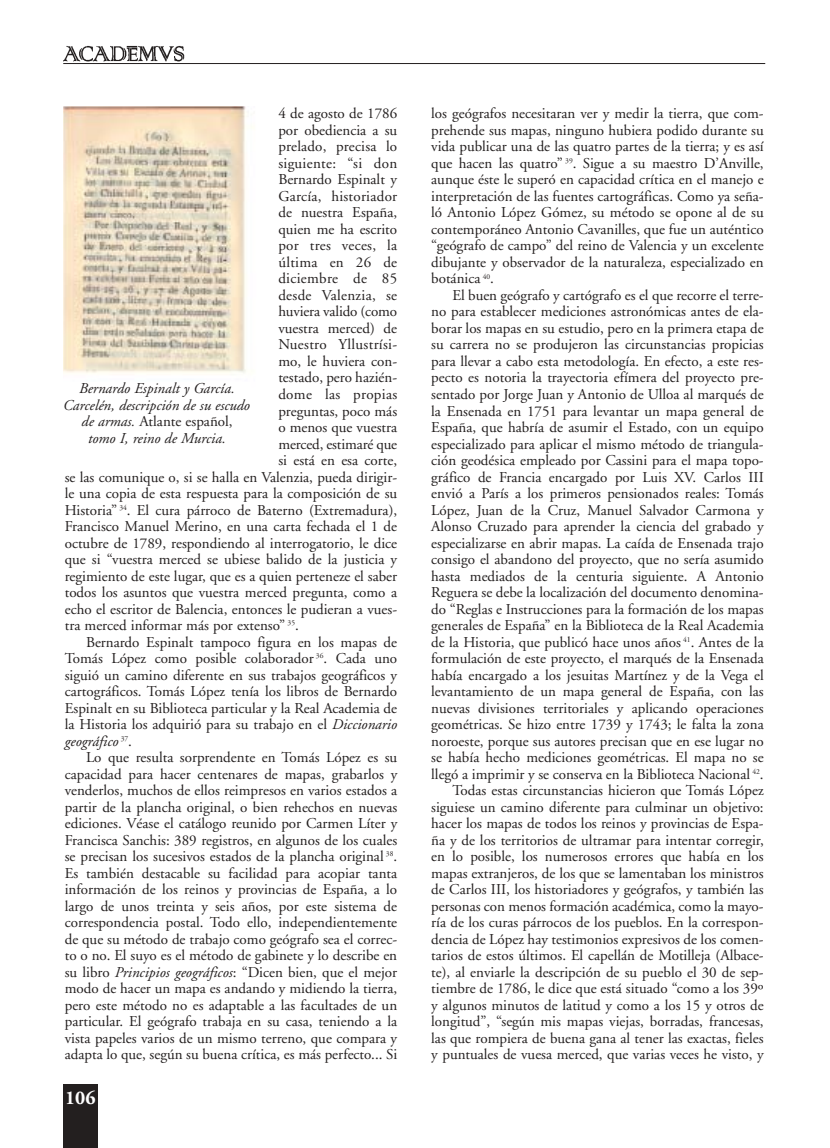
<style>
.page{position:relative;width:830px;height:1148px;background:#fff}
.page>*{position:absolute;margin:0;border:0;box-sizing:border-box;transform-origin:0 0}
.t1{font:700 19.5px "Adobe Garamond";color:#fff}
.t2{font:15px/16.5px "Adobe Garamond";color:#231f1f;text-align:justify}
.t3{font:15px "Adobe Garamond";letter-spacing:.02em;color:#231f1f}
.t4{font:italic 15px/16.5px "Adobe Garamond";color:#231f1f;text-align:center}
.s1{font-style:italic}
.s2{font-style:normal}
</style>
<div class="page">
<div style="left:63px;top:1084px;width:34px;height:63px;background:#231f1f"></div>
<img style="left:63px;top:45px;width:122px;height:17px">
<hr style="left:63px;top:63px;width:702px;height:1px;background:#231f1f">
<img style="left:63px;top:106px;width:183px;height:267px">
<p class="t2" style="left:278px;top:107px;width:120px">4 de agosto de 1786</p>
<p class="t2" style="left:278px;top:123px;width:120px">por obediencia a su</p>
<p class="t2" style="left:278px;top:140px;width:120px">prelado, precisa lo</p>
<p class="t3" style="left:278px;top:157px;width:120px">siguiente: “si don</p>
<p class="t2" style="left:278px;top:173px;width:120px">Bernardo Espinalt y</p>
<p class="t3" style="left:278px;top:190px;width:120px">García, historiador</p>
<p class="t2" style="left:278px;top:206px;width:120px">de nuestra España,</p>
<p class="t2" style="left:278px;top:222px;width:120px">quien me ha escrito</p>
<p class="t3" style="left:278px;top:240px;width:120px">por tres veces, la</p>
<p class="t3" style="left:278px;top:256px;width:120px">última en 26 de</p>
<p class="t3" style="left:278px;top:273px;width:120px">diciembre de 85</p>
<p class="t3" style="left:278px;top:289px;width:120px">desde Valenzia, se</p>
<p class="t2" style="left:278px;top:305px;width:120px">huviera valido (como</p>
<p class="t2" style="left:278px;top:321px;width:120px">vuestra merced) de</p>
<p class="t3" style="left:278px;top:339px;width:120px">Nuestro Yllustrísi-</p>
<p class="t2" style="left:278px;top:354px;width:120px">mo, le huviera con-</p>
<p class="t2" style="left:278px;top:371px;width:120px">testado, pero hazién-</p>
<p class="t3" style="left:278px;top:388px;width:120px">dome las propias</p>
<p class="t2" style="left:278px;top:404px;width:120px">preguntas, poco más</p>
<p class="t2" style="left:278px;top:420px;width:120px">o menos que vuestra</p>
<p class="t2" style="left:278px;top:437px;width:120px">merced, estimaré que</p>
<p class="t2" style="left:278px;top:453px;width:120px">si está en esa corte,</p>
<p class="t2" style="left:65px;top:470px;width:334px">se las comunique o, si se halla en Valenzia, pueda dirigir-</p>
<p class="t2" style="left:65px;top:486px;width:334px">le una copia de esta respuesta para la composición de su</p>
<p class="t2" style="left:65px;top:503px;width:334px">Historia” <sup>34</sup>. El cura párroco de Baterno (Extremadura),</p>
<p class="t2" style="left:65px;top:519px;width:334px">Francisco Manuel Merino, en una carta fechada el 1 de</p>
<p class="t2" style="left:65px;top:536px;width:334px">octubre de 1789, respondiendo al interrogatorio, le dice</p>
<p class="t2" style="left:65px;top:552px;width:334px">que si “vuestra merced se ubiese balido de la justicia y</p>
<p class="t2" style="left:65px;top:569px;width:334px">regimiento de este lugar, que es a quien perteneze el saber</p>
<p class="t2" style="left:65px;top:585px;width:334px">todos los asuntos que vuestra merced pregunta, como a</p>
<p class="t2" style="left:65px;top:602px;width:334px">echo el escritor de Balencia, entonces le pudieran a vues-</p>
<p class="t2" style="left:65px;top:618px;width:235px">tra merced informar más por extenso” <sup>35</sup>.</p>
<p class="t2" style="left:86px;top:635px;width:313px">Bernardo Espinalt tampoco figura en los mapas de</p>
<p class="t2" style="left:65px;top:651px;width:334px">Tomás López como posible colaborador <sup>36</sup>. Cada uno</p>
<p class="t2" style="left:65px;top:668px;width:334px">siguió un camino diferente en sus trabajos geográficos y</p>
<p class="t2" style="left:65px;top:684px;width:334px">cartográficos. Tomás López tenía los libros de Bernardo</p>
<p class="t2" style="left:65px;top:701px;width:334px">Espinalt en su Biblioteca particular y la Real Academia de</p>
<p class="t2" style="left:65px;top:717px;width:334px">la Historia los adquirió para su trabajo en el <span class="s1">Diccionario</span></p>
<p class="t4" style="left:65px;top:734px;width:69px">geográfico <sup>37</sup><span class="s2">.</span></p>
<p class="t2" style="left:86px;top:750px;width:313px">Lo que resulta sorprendente en Tomás López es su</p>
<p class="t2" style="left:65px;top:767px;width:334px">capacidad para hacer centenares de mapas, grabarlos y</p>
<p class="t2" style="left:65px;top:783px;width:334px">venderlos, muchos de ellos reimpresos en varios estados a</p>
<p class="t2" style="left:65px;top:800px;width:334px">partir de la plancha original, o bien rehechos en nuevas</p>
<p class="t2" style="left:65px;top:816px;width:334px">ediciones. Véase el catálogo reunido por Carmen Líter y</p>
<p class="t2" style="left:65px;top:833px;width:334px">Francisca Sanchis: 389 registros, en algunos de los cuales</p>
<p class="t2" style="left:65px;top:849px;width:334px">se precisan los sucesivos estados de la plancha original <sup>38</sup>.</p>
<p class="t2" style="left:65px;top:866px;width:334px">Es también destacable su facilidad para acopiar tanta</p>
<p class="t2" style="left:65px;top:882px;width:334px">información de los reinos y provincias de España, a lo</p>
<p class="t2" style="left:65px;top:899px;width:334px">largo de unos treinta y seis años, por este sistema de</p>
<p class="t2" style="left:65px;top:915px;width:334px">correspondencia postal. Todo ello, independientemente</p>
<p class="t2" style="left:65px;top:932px;width:334px">de que su método de trabajo como geógrafo sea el correc-</p>
<p class="t2" style="left:65px;top:948px;width:334px">to o no. El suyo es el método de gabinete y lo describe en</p>
<p class="t2" style="left:65px;top:965px;width:334px">su libro <span class="s1">Principios geográficos</span>: “Dicen bien, que el mejor</p>
<p class="t2" style="left:65px;top:981px;width:334px">modo de hacer un mapa es andando y midiendo la tierra,</p>
<p class="t2" style="left:65px;top:998px;width:334px">pero este método no es adaptable a las facultades de un</p>
<p class="t2" style="left:65px;top:1014px;width:334px">particular. El geógrafo trabaja en su casa, teniendo a la</p>
<p class="t2" style="left:65px;top:1031px;width:334px">vista papeles varios de un mismo terreno, que compara y</p>
<p class="t2" style="left:65px;top:1047px;width:334px">adapta lo que, según su buena crítica, es más perfecto... Si</p>
<p class="t4" style="left:63px;top:382px;width:188px">Bernardo Espinalt y García.<br>Carcelén, descripción de su escudo de armas. <span class="s2">Atlante español,<br></span>tomo I, reino de Murcia.</p>
<h1 class="t1" style="left:65px;top:1089px;width:32px">106</h1>
<p class="t2" style="left:431px;top:107px;width:334px">los geógrafos necesitaran ver y medir la tierra, que com&shy;prehende sus mapas, ninguno hubiera podido durante su vida publicar una de las quatro partes de la tierra; y es así que hacen las quatro” <sup>39</sup>. Sigue a su maestro D’Anville, aunque éste le superó en capacidad crítica en el manejo e interpretación de las fuentes cartográficas. Como ya seña&shy;ló Antonio López Gómez, su método se opone al de su contemporáneo Antonio Cavanilles, que fue un auténtico “geógrafo de campo” del reino de Valencia y un excelente dibujante y observador de la naturaleza, especializado en botánica <sup>40</sup>.</p>
<p class="t2" style="left:431px;top:288px;width:334px;text-align:right">El buen geógrafo y cartógrafo es el que recorre el terre-<br>no para establecer mediciones astronómicas antes de ela&shy;borar los mapas en su estudio, pero en la primera etapa de su carrera no se produjeron las circunstancias propicias para llevar a cabo esta metodología. En efecto, a este res&shy;pecto es notoria la trayectoria efímera del proyecto pre&shy;sentado por Jorge Juan y Antonio de Ulloa al marqués de la Ensenada en 1751 para levantar un mapa general de España, que habría de asumir el Estado, con un equipo especializado para aplicar el mismo método de triangula&shy;ción geodésica empleado por Cassini para el mapa topo&shy;gráfico de Francia encargado por Luis XV. Carlos III envió a París a los primeros pensionados reales: Tomás López, Juan de la Cruz, Manuel Salvador Carmona y Alonso Cruzado para aprender la ciencia del grabado y especializarse en abrir mapas. La caída de Ensenada trajo consigo el abandono del proyecto, que no sería asumido hasta mediados de la centuria siguiente. A Antonio Reguera se debe la localización del documento denomina&shy;do “Reglas e Instrucciones para la formación de los mapas generales de España” en la Biblioteca de la Real Academia de la Historia, que publicó hace unos años <sup>41</sup>. Antes de la formulación de este proyecto, el marqués de la Ensenada había encargado a los jesuitas Martínez y de la Vega el levantamiento de un mapa general de España, con las nuevas divisiones territoriales y aplicando operaciones geométricas. Se hizo entre 1739 y 1743; le falta la zona noroeste, porque sus autores precisan que en ese lugar no se había hecho mediciones geométricas. El mapa no se llegó a imprimir y se conserva en la Biblioteca Nacional <sup>42</sup>.<br>Todas estas circunstancias hicieron que Tomás López siguiese un camino diferente para culminar un objetivo: hacer los mapas de todos los reinos y provincias de Espa&shy;ña y de los territorios de ultramar para intentar corregir, en lo posible, los numerosos errores que había en los mapas extranjeros, de los que se lamentaban los ministros de Carlos III, los historiadores y geógrafos, y también las personas con menos formación académica, como la mayo&shy;ría de los curas párrocos de los pueblos. En la correspon&shy;dencia de López hay testimonios expresivos de los comen&shy;tarios de estos últimos. El capellán de Motilleja (Albace&shy;te), al enviarle la descripción de su pueblo el 30 de sep&shy;tiembre de 1786, le dice que está situado “como a los 39º y algunos minutos de latitud y como a los 15 y otros de longitud”, “según mis mapas viejas, borradas, francesas, las que rompiera de buena gana al tener las exactas, fieles y puntuales de vuesa merced, que varias veces he visto, y</p>
</div>
